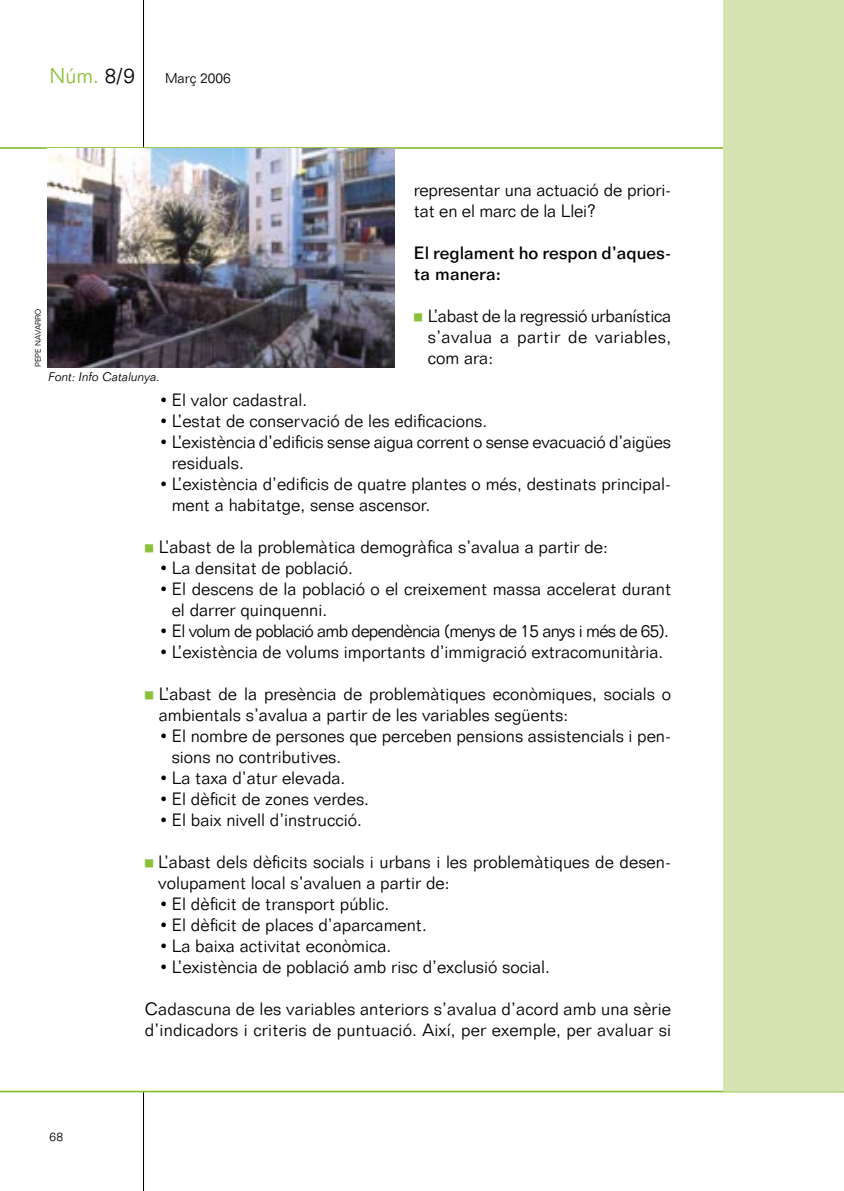
<style>
.page{position:relative;width:844px;height:1191px;background:#fff}
.page>*{position:absolute;margin:0;border:0;box-sizing:border-box;transform-origin:0 0}
._00_Cos_de_text{font:300 17.5px/21px "Folio BT";color:#000}
._00_Cos_de_text-2{font:300 17.5px "Folio BT";letter-spacing:-.04em;color:#000}
.Nivell_1_1{font:500 17.5px/21px "Folio BT";color:#000}
.t1{font:300 14px "Folio BT";color:#000}
._02_font{font:italic 300 12.25px "Folio BT";color:#000}
.t2{font:300 12.25px "Folio BT";color:#000}
.fotograf{font:300 7.88px "Folio BT";color:#000}
.s1{font-size:21px;color:#8bc03c}
.s2{font-size:21px}
.s3{font-style:italic;font-size:21px}
.s4{color:#8bc03c}
.s5{font-family:"Formata";font-weight:400}
</style>
<div class="page">
<hr style="left:143px;top:0;width:1px;height:149px;background:#000">
<hr style="left:0;top:147px;width:843px;height:2px;background:#8bc03c">
<hr style="left:143px;top:1091px;width:1px;height:100px;background:#000">
<hr style="left:0;top:1090px;width:843px;height:2px;background:#8bc03c">
<svg style="left:842px;top:0;width:2px;height:1092px"></svg>
<div style="left:723px;top:0;width:120px;height:1091px;background:#d6e4b3"></div>
<img style="left:48px;top:149px;width:346px;height:218px">
<p class="t1" style="left:50px;top:69px;width:183px"><span class="s1">Núm.</span> <span class="s2">8</span><span class="s3">/</span><span class="s2">9</span> Març 2006</p>
<p class="fotograf" style="left:33px;top:367px;width:60px;rotate:-90deg">PEPE NAVARRO</p>
<p class="_02_font" style="left:49px;top:369px;width:113px">Font: Info Catalunya.</p>
<p class="_00_Cos_de_text" style="left:414px;top:179px;width:259px">representar una actuació de priori&shy;tat en el marc de la Llei?</p>
<p class="Nivell_1_1" style="left:414px;top:242px;width:259px">El reglament ho respon d’aques&shy;ta manera:</p>
<p class="_00_Cos_de_text" style="left:427px;top:305px;width:245px;text-align:justify;text-indent:-14px"><span class="s4">■</span> L’abast de la regressió urbanística s’avalua a partir de variables, com ara:</p>
<p class="t2" style="left:50px;top:1129px;width:15px">68</p>
<p class="_00_Cos_de_text" style="left:161px;top:389px;width:148px"><span class="s5">•</span> El valor cadastral.</p>
<p class="_00_Cos_de_text" style="left:161px;top:410px;width:328px"><span class="s5">•</span> L’estat de conservació de les edificacions.</p>
<p class="_00_Cos_de_text" style="left:172px;top:431px;width:501px;text-indent:-11px"><span class="s5">•</span> L’existència d’edificis sense aigua corrent o sense evacuació d’aigües residuals.</p>
<p class="_00_Cos_de_text" style="left:172px;top:473px;width:501px;text-indent:-11px"><span class="s5">•</span> L’existència d’edificis de quatre plantes o més, destinats principal&shy;ment a habitatge, sense ascensor.</p>
<p class="_00_Cos_de_text" style="left:145px;top:536px;width:464px"><span class="s4">■</span> L’abast de la problemàtica demogràfica s’avalua a partir de:</p>
<p class="_00_Cos_de_text" style="left:161px;top:557px;width:194px"><span class="s5">•</span> La densitat de població.</p>
<p class="_00_Cos_de_text" style="left:172px;top:578px;width:501px;text-indent:-11px"><span class="s5">•</span> El descens de la població o el creixement massa accelerat durant el darrer quinquenni.</p>
<p class="_00_Cos_de_text-2" style="left:161px;top:620px;width:509px"><span class="s5">•</span> El volum de població amb dependència (menys de 15 anys i més de 65).</p>
<p class="_00_Cos_de_text" style="left:161px;top:641px;width:504px"><span class="s5">•</span> L’existència de volums importants d’immigració extracomunitària.</p>
<p class="_00_Cos_de_text" style="left:159px;top:683px;width:513px;text-indent:-14px"><span class="s4">■</span> L’abast de la presència de problemàtiques econòmiques, socials o ambientals s’avalua a partir de les variables següents:</p>
<p class="_00_Cos_de_text" style="left:172px;top:725px;width:501px;text-indent:-11px"><span class="s5">•</span> El nombre de persones que perceben pensions assistencials i pen&shy;sions no contributives.</p>
<p class="_00_Cos_de_text" style="left:161px;top:767px;width:186px"><span class="s5">•</span> La taxa d’atur elevada.</p>
<p class="_00_Cos_de_text" style="left:161px;top:788px;width:210px"><span class="s5">•</span> El dèficit de zones verdes.</p>
<p class="_00_Cos_de_text" style="left:161px;top:809px;width:202px"><span class="s5">•</span> El baix nivell d’instrucció.</p>
<p class="_00_Cos_de_text" style="left:158px;top:851px;width:514px;text-indent:-13px"><span class="s4">■</span> L’abast dels dèficits socials i urbans i les problemàtiques de desen&shy;volupament local s’avaluen a partir de:</p>
<p class="_00_Cos_de_text" style="left:161px;top:893px;width:230px"><span class="s5">•</span> El dèficit de transport públic.</p>
<p class="_00_Cos_de_text" style="left:161px;top:914px;width:267px"><span class="s5">•</span> El dèficit de places d’aparcament.</p>
<p class="_00_Cos_de_text" style="left:161px;top:935px;width:232px"><span class="s5">•</span> La baixa activitat econòmica.</p>
<p class="_00_Cos_de_text" style="left:161px;top:956px;width:390px"><span class="s5">•</span> L’existència de població amb risc d’exclusió social.</p>
<p class="_00_Cos_de_text" style="left:145px;top:998px;width:527px">Cadascuna de les variables anteriors s’avalua d’acord amb una sèrie d’indicadors i criteris de puntuació. Així, per exemple, per avaluar si</p>
</div>
